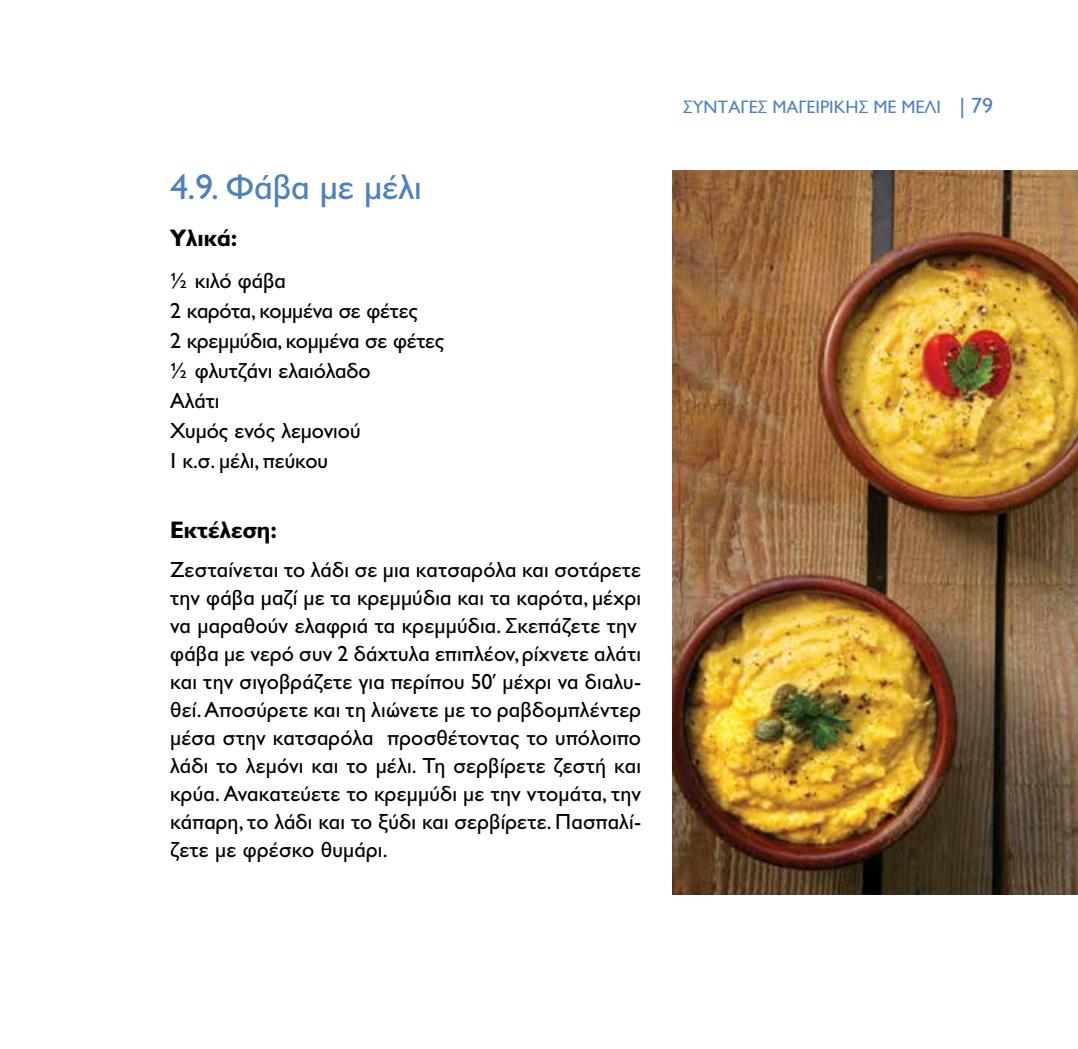
<style>
.page{position:relative;width:1078px;height:1049px;background:#fff}
.page>*{position:absolute;margin:0;border:0;box-sizing:border-box;transform-origin:0 0}
.t1{font:36px "Gill Sans Hel";color:#4e81be}
.t2{font:700 24px "Gill Sans Hel";color:#000}
.t3{font:22px/28px "Gill Sans Hel";letter-spacing:.01em;color:#000}
.t4{font:22px/30px "Gill Sans Hel";letter-spacing:-.01em;color:#000}
.t5{font:18px "CF Jeckyl";color:#4e81be}
.s1{font-size:22px}
</style>
<div class="page">
<img style="left:672px;top:170px;width:405px;height:724px">
<h1 class="t1" style="left:170px;top:168px;width:253px">4.9. Φάβα με μέλι</h1>
<p class="t2" style="left:170px;top:226px;width:69px">Υλικά:</p>
<p class="t4" style="left:170px;top:266px;width:275px">½ κιλό φάβα<br>2 καρότα, κομμένα σε φέτες<br>2 κρεμμύδια, κομμένα σε φέτες ½ φλυτζάνι ελαιόλαδο<br>Αλάτι<br>Χυμός ενός λεμονιού<br>1 κ.σ. μέλι, πεύκου</p>
<p class="t2" style="left:170px;top:517px;width:108px">Εκτέλεση:</p>
<p class="t3" style="left:170px;top:556px;width:472px">Ζεσταίνεται το λάδι σε μια κατσαρόλα και σοτάρετε την φάβα μαζί με τα κρεμμύδια και τα καρότα, μέχρι να μαραθούν ελαφριά τα κρεμμύδια. Σκεπάζετε την φάβα με νερό συν 2 δάχτυλα επιπλέον, ρίχνετε αλάτι και την σιγοβράζετε για περίπου 50ʹ μέχρι να διαλυ&shy;θεί. Αποσύρετε και τη λιώνετε με το ραβδομπλέντερ μέσα στην κατσαρόλα προσθέτοντας το υπόλοιπο λάδι το λεμόνι και το μέλι. Τη σερβίρετε ζεστή και κρύα. Ανακατεύετε το κρεμμύδι με την ντομάτα, την κάπαρη, το λάδι και το ξύδι και σερβίρετε. Πασπαλί&shy;ζετε με φρέσκο θυμάρι.</p>
<p class="t5" style="left:683px;top:94px;width:311px">ΣΥΝΤΑΓΕΣ ΜΑΓΕΙΡΙΚΗΣ ΜΕ ΜΕΛΙ <span class="s1">| 79</span></p>
</div>
